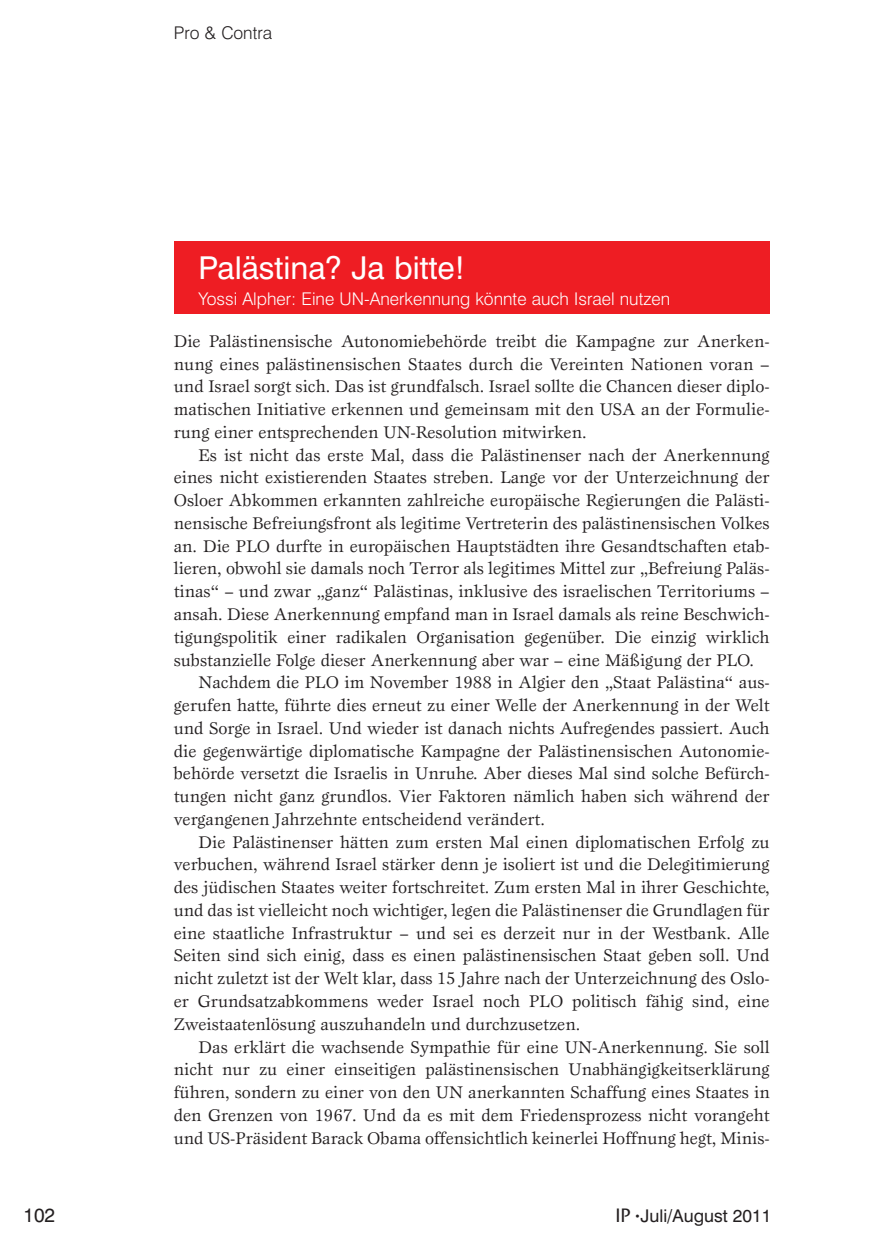
<style>
.page{position:relative;width:869px;height:1246px;background:#fff}
.page>*{position:absolute;margin:0;border:0;box-sizing:border-box;transform-origin:0 0}
.t1{font:31.5px "Swiss 721 BT";color:#fff}
.t2{font:19.25px "Swiss 721 BT";color:#231f20}
.t3{font:17.5px/22.8px "Esprit";color:#231f20;text-align:justify}
.t4{font:300 17.5px "Swiss 721 BT";color:#fff}
.t5{font:17.5px "Swiss 721 BT";color:#231f20}
.t6{font:300 17.5px "Swiss 721 BT";color:#231f20}
.s1{font-family:"ITC Stone Sans";font-weight:500;font-size:19.25px}
.s2{font-size:10.5px}
</style>
<div class="page">
<div style="left:174px;top:241px;width:595px;height:72px;background:#ee1d23"></div>
<p class="t6" style="left:174px;top:22px;width:100px">Pro &amp; Contra</p>
<h1 class="t1" style="left:198px;top:248px;width:268px">Palästina? Ja bitte!</h1>
<p class="t4" style="left:198px;top:288px;width:473px">Yossi Alpher: Eine UN-Anerkennung könnte auch Israel nutzen</p>
<p class="t3" style="left:174px;top:329px;width:597px">Die Palästinensische Autonomiebehörde treibt die Kampagne zur Anerken&shy;nung eines palästinensischen Staates durch die Vereinten Nationen voran – und Israel sorgt sich. Das ist grundfalsch. Israel sollte die Chancen dieser diplo&shy;matischen Initiative erkennen und gemeinsam mit den USA an der Formulie&shy;rung einer entsprechenden UN-Resolution mitwirken.</p>
<p class="t3" style="left:198px;top:443px;width:572px">Es ist nicht das erste Mal, dass die Palästinenser nach der Anerkennung</p>
<p class="t3" style="left:174px;top:466px;width:597px">eines nicht existierenden Staates streben. Lange vor der Unterzeichnung der</p>
<p class="t3" style="left:174px;top:488px;width:597px">Osloer Abkommen erkannten zahlreiche europäische Regierungen die Palästi-</p>
<p class="t3" style="left:174px;top:511px;width:597px">nensische Befreiungsfront als legitime Vertreterin des palästinensischen Volkes</p>
<p class="t3" style="left:174px;top:534px;width:597px">an. Die PLO durfte in europäischen Hauptstädten ihre Gesandtschaften etab-</p>
<p class="t3" style="left:174px;top:557px;width:597px">lieren, obwohl sie damals noch Terror als legitimes Mittel zur „Befreiung Paläs-</p>
<p class="t3" style="left:174px;top:579px;width:597px">tinas“ – und zwar „ganz“ Palästinas, inklusive des israelischen Territoriums –</p>
<p class="t3" style="left:174px;top:602px;width:597px">ansah. Diese Anerkennung empfand man in Israel damals als reine Beschwich-</p>
<p class="t3" style="left:174px;top:625px;width:597px">tigungspolitik einer radikalen Organisation gegenüber. Die einzig wirklich</p>
<p class="t3" style="left:174px;top:648px;width:581px">substanzielle Folge dieser Anerkennung aber war – eine Mäßigung der PLO.</p>
<p class="t3" style="left:198px;top:670px;width:572px">Nachdem die PLO im November 1988 in Algier den „Staat Palästina“ aus-</p>
<p class="t3" style="left:174px;top:693px;width:597px">gerufen hatte, führte dies erneut zu einer Welle der Anerkennung in der Welt</p>
<p class="t3" style="left:174px;top:716px;width:597px">und Sorge in Israel. Und wieder ist danach nichts Aufregendes passiert. Auch</p>
<p class="t3" style="left:174px;top:739px;width:597px">die gegenwärtige diplomatische Kampagne der Palästinensischen Autonomie-</p>
<p class="t3" style="left:174px;top:761px;width:597px">behörde versetzt die Israelis in Unruhe. Aber dieses Mal sind solche Befürch-</p>
<p class="t3" style="left:174px;top:784px;width:597px">tungen nicht ganz grundlos. Vier Faktoren nämlich haben sich während der</p>
<p class="t3" style="left:174px;top:807px;width:372px">vergangenen Jahrzehnte entscheidend verändert.</p>
<p class="t3" style="left:198px;top:830px;width:572px">Die Palästinenser hätten zum ersten Mal einen diplomatischen Erfolg zu</p>
<p class="t3" style="left:174px;top:852px;width:597px">verbuchen, während Israel stärker denn je isoliert ist und die Delegitimierung</p>
<p class="t3" style="left:174px;top:875px;width:597px">des jüdischen Staates weiter fortschreitet. Zum ersten Mal in ihrer Geschichte,</p>
<p class="t3" style="left:174px;top:898px;width:597px">und das ist vielleicht noch wichtiger, legen die Palästinenser die Grundlagen für</p>
<p class="t3" style="left:174px;top:921px;width:597px">eine staatliche Infrastruktur – und sei es derzeit nur in der Westbank. Alle</p>
<p class="t3" style="left:174px;top:943px;width:597px">Seiten sind sich einig, dass es einen palästinensischen Staat geben soll. Und</p>
<p class="t3" style="left:174px;top:966px;width:597px">nicht zuletzt ist der Welt klar, dass 15 Jahre nach der Unterzeichnung des Oslo-</p>
<p class="t3" style="left:174px;top:989px;width:597px">er Grundsatzabkommens weder Israel noch PLO politisch fähig sind, eine</p>
<p class="t3" style="left:174px;top:1012px;width:408px">Zweistaatenlösung auszuhandeln und durchzusetzen.</p>
<p class="t3" style="left:198px;top:1034px;width:572px">Das erklärt die wachsende Sympathie für eine UN-Anerkennung. Sie soll</p>
<p class="t3" style="left:174px;top:1057px;width:597px">nicht nur zu einer einseitigen palästinensischen Unabhängigkeitserklärung</p>
<p class="t3" style="left:174px;top:1080px;width:597px">führen, sondern zu einer von den UN anerkannten Schaffung eines Staates in</p>
<p class="t3" style="left:174px;top:1103px;width:597px">den Grenzen von 1967. Und da es mit dem Friedensprozess nicht vorangeht</p>
<p class="t3" style="left:174px;top:1125px;width:597px">und US-Präsident Barack Obama offensichtlich keinerlei Hoffnung hegt, Minis-</p>
<p class="t2" style="left:23px;top:1202px;width:33px">102</p>
<p class="t5" style="left:615px;top:1204px;width:157px"><span class="s1">IP</span> <span class="s2">•</span>Juli/August 2011</p>
</div>
